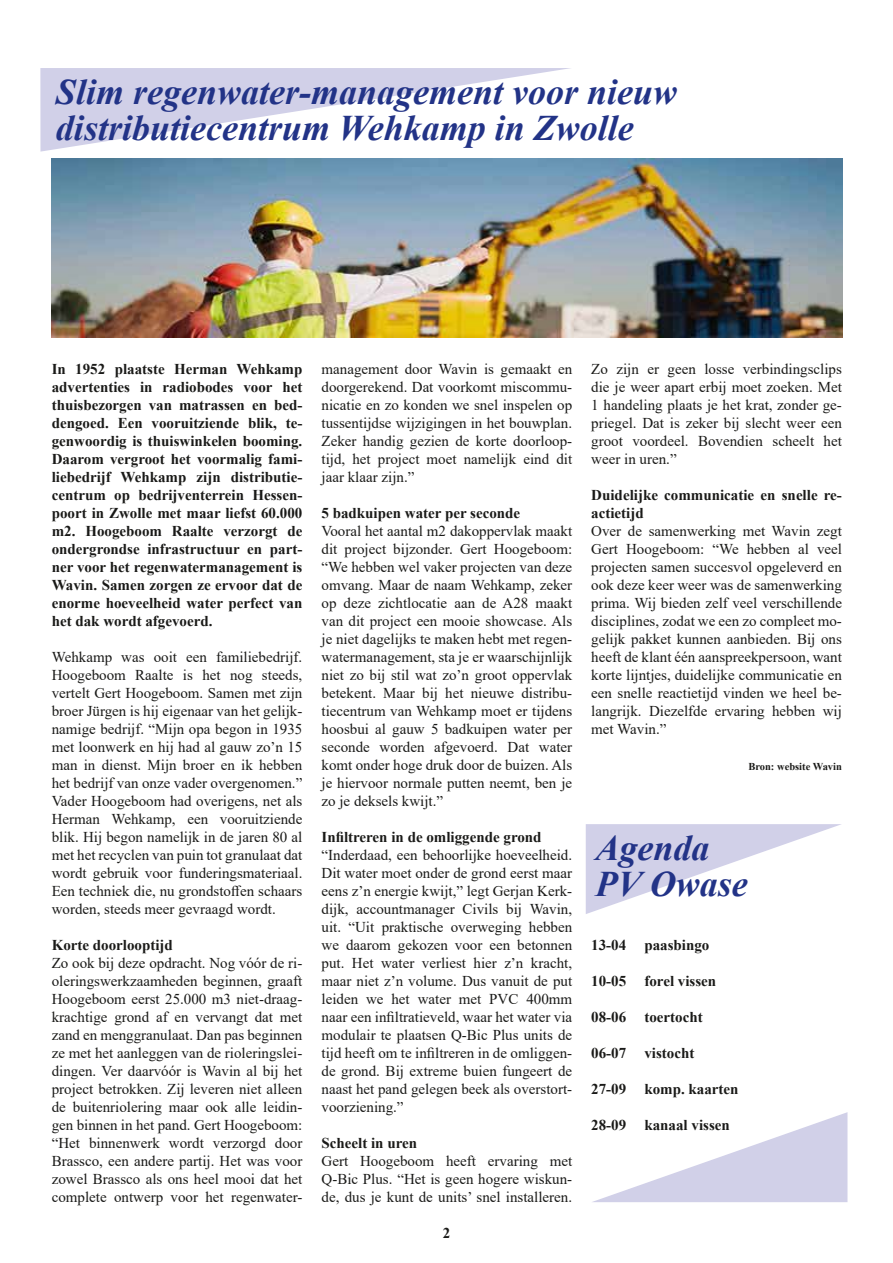
<style>
.page{position:relative;width:893px;height:1263px;background:#fff}
.page>*{position:absolute;margin:0;border:0;box-sizing:border-box;transform-origin:0 0}
.t1{font:italic 700 36px/36px "Times New Roman";color:#223387}
.t2{font:15px/18px "Times New Roman";color:#1a1a18;text-align:justify}
.t3{font:700 15px/18px "Times New Roman";color:#1a1a18;text-align:justify}
.t4{font:700 10.5px "Times New Roman";color:#1a1a18}
</style>
<div class="page">
<svg style="left:40px;top:68px;width:531px;height:84px"></svg>
<svg style="left:586px;top:824px;width:255px;height:90px"></svg>
<svg style="left:592px;top:1112px;width:255px;height:90px"></svg>
<img style="left:52px;top:158px;width:791px;height:180px">
<h1 class="t1" style="left:56px;top:73px;width:623px">Slim regenwater-management voor nieuw distributiecentrum Wehkamp in Zwolle</h1>
<p class="t3" style="left:52px;top:360px;width:252px">In 1952 plaatste Herman Wehkamp advertenties in radiobodes voor het thuisbezorgen van matrassen en bed&shy;dengoed. Een vooruitziende blik, te&shy;genwoordig is thuiswinkelen booming.<br>Daarom vergroot het voormalig fami&shy;liebedrijf Wehkamp zijn distributie&shy;centrum op bedrijventerrein Hessen&shy;poort in Zwolle met maar liefst 60.000 m2. Hoogeboom Raalte verzorgt de ondergrondse infrastructuur en part&shy;ner voor het regenwatermanagement is Wavin. Samen zorgen ze ervoor dat de enorme hoeveelheid water perfect van het dak wordt afgevoerd.</p>
<p class="t2" style="left:52px;top:648px;width:252px">Wehkamp was ooit een familiebedrijf.<br>Hoogeboom Raalte is het nog steeds, vertelt Gert Hoogeboom. Samen met zijn broer Jürgen is hij eigenaar van het gelijk&shy;namige bedrijf. “Mijn opa begon in 1935 met loonwerk en hij had al gauw zo’n 15 man in dienst. Mijn broer en ik hebben het bedrijf van onze vader overgenomen.” Vader Hoogeboom had overigens, net als Herman Wehkamp, een vooruitziende blik. Hij begon namelijk in de jaren 80 al met het recyclen van puin tot granulaat dat wordt gebruik voor funderingsmateriaal.<br>Een techniek die, nu grondstoffen schaars worden, steeds meer gevraagd wordt.</p>
<p class="t3" style="left:52px;top:936px;width:123px">Korte doorlooptijd</p>
<p class="t2" style="left:52px;top:954px;width:252px">Zo ook bij deze opdracht. Nog vóór de ri&shy;oleringswerkzaamheden beginnen, graaft Hoogeboom eerst 25.000 m3 niet-draag&shy;krachtige grond af en vervangt dat met zand en menggranulaat. Dan pas beginnen ze met het aanleggen van de rioleringslei&shy;dingen. Ver daarvóór is Wavin al bij het project betrokken. Zij leveren niet alleen de buitenriolering maar ook alle leidin&shy;gen binnen in het pand. Gert Hoogeboom: “Het binnenwerk wordt verzorgd door Brassco, een andere partij. Het was voor zowel Brassco als ons heel mooi dat het complete ontwerp voor het regenwater-</p>
<p class="t2" style="left:322px;top:360px;width:252px">management door Wavin is gemaakt en doorgerekend. Dat voorkomt miscommu&shy;nicatie en zo konden we snel inspelen op tussentijdse wijzigingen in het bouwplan.<br>Zeker handig gezien de korte doorloop&shy;tijd, het project moet namelijk eind dit jaar klaar zijn.”</p>
<p class="t3" style="left:322px;top:504px;width:200px">5 badkuipen water per seconde</p>
<p class="t2" style="left:322px;top:522px;width:252px">Vooral het aantal m2 dakoppervlak maakt dit project bijzonder. Gert Hoogeboom: “We hebben wel vaker projecten van deze omvang. Maar de naam Wehkamp, zeker op deze zichtlocatie aan de A28 maakt van dit project een mooie showcase. Als je niet dagelijks te maken hebt met regen&shy;watermanagement, sta je er waarschijnlijk niet zo bij stil wat zo’n groot oppervlak betekent. Maar bij het nieuwe distribu&shy;tiecentrum van Wehkamp moet er tijdens hoosbui al gauw 5 badkuipen water per seconde worden afgevoerd. Dat water komt onder hoge druk door de buizen. Als je hiervoor normale putten neemt, ben je zo je deksels kwijt.”</p>
<p class="t3" style="left:322px;top:828px;width:222px">Infiltreren in de omliggende grond</p>
<p class="t2" style="left:322px;top:846px;width:252px">“Inderdaad, een behoorlijke hoeveelheid.<br>Dit water moet onder de grond eerst maar eens z’n energie kwijt,” legt Gerjan Kerk&shy;dijk, accountmanager Civils bij Wavin, uit. “Uit praktische overweging hebben we daarom gekozen voor een betonnen put. Het water verliest hier z’n kracht, maar niet z’n volume. Dus vanuit de put leiden we het water met PVC 400mm naar een infiltratieveld, waar het water via modulair te plaatsen Q-Bic Plus units de tijd heeft om te infiltreren in de omliggen&shy;de grond. Bij extreme buien fungeert de naast het pand gelegen beek als overstort&shy;voorziening.”</p>
<p class="t3" style="left:322px;top:1134px;width:97px">Scheelt in uren</p>
<p class="t2" style="left:322px;top:1152px;width:252px">Gert Hoogeboom heeft ervaring met Q-Bic Plus. “Het is geen hogere wiskun&shy;de, dus je kunt de units’ snel installeren.</p>
<p class="t3" style="left:443px;top:1224px;width:9px">2</p>
<p class="t2" style="left:591px;top:360px;width:252px">Zo zijn er geen losse verbindingsclips die je weer apart erbij moet zoeken. Met 1 handeling plaats je het krat, zonder ge&shy;priegel. Dat is zeker bij slecht weer een groot voordeel. Bovendien scheelt het weer in uren.”</p>
<p class="t3" style="left:591px;top:486px;width:252px">Duidelijke communicatie en snelle re&shy;actietijd</p>
<p class="t2" style="left:591px;top:522px;width:252px">Over de samenwerking met Wavin zegt Gert Hoogeboom: “We hebben al veel projecten samen succesvol opgeleverd en ook deze keer weer was de samenwerking prima. Wij bieden zelf veel verschillende disciplines, zodat we een zo compleet mo&shy;gelijk pakket kunnen aanbieden. Bij ons heeft de klant één aanspreekpersoon, want korte lijntjes, duidelijke communicatie en een snelle reactietijd vinden we heel be&shy;langrijk. Diezelfde ervaring hebben wij met Wavin.”</p>
<p class="t4" style="left:748px;top:759px;width:95px">Bron: website Wavin</p>
<h1 class="t1" style="left:596px;top:829px;width:154px">Agenda<br>PV Owase</h1>
<p class="t3" style="left:591px;top:936px;width:120px">13-04 paasbingo</p>
<p class="t3" style="left:591px;top:972px;width:126px">10-05 forel vissen</p>
<p class="t3" style="left:591px;top:1008px;width:113px">08-06 toertocht</p>
<p class="t3" style="left:591px;top:1044px;width:105px">06-07 vistocht</p>
<p class="t3" style="left:591px;top:1080px;width:149px">27-09 komp. kaarten</p>
<p class="t3" style="left:591px;top:1116px;width:140px">28-09 kanaal vissen</p>
</div>
